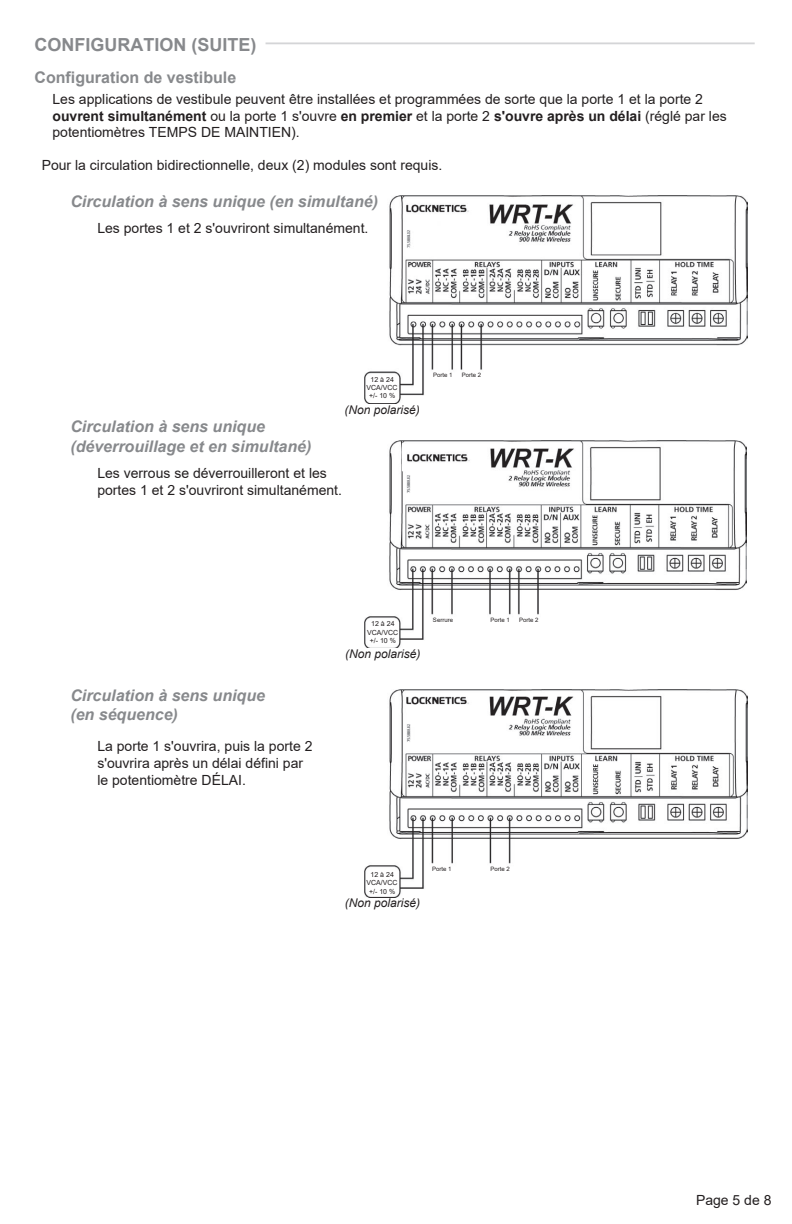
<style>
.page{position:relative;width:792px;height:1224px;background:#fff}
.page>*{position:absolute;margin:0;border:0;box-sizing:border-box;transform-origin:0 0}
.t1{font:700 18px "Arial";color:#87898c}
.t2{font:italic 700 16px/19.2px "Arial";color:#87898c}
.t3{font:700 16px "Arial";color:#87898c}
.t4{font:14px/16.8px "Arial";color:#231f20}
.t5{font:italic 12px "Arial";color:#231f20}
.t6{font:7px/8.4px "Arial";color:#231f20;text-align:center}
.t7{font:6px "Arial";color:#231f20}
.s1{font-weight:700}
</style>
<div class="page">
<img style="left:364px;top:195px;width:383px;height:208px">
<img style="left:364px;top:440px;width:383px;height:208px">
<img style="left:364px;top:689px;width:383px;height:208px">
<hr style="left:266px;top:42px;width:489px;height:2px;background:#aaabaf">
<p class="t1" style="left:34px;top:32px;width:223px">CONFIGURATION (SUITE)</p>
<p class="t3" style="left:34px;top:66px;width:203px">Configuration de vestibule</p>
<p class="t4" style="left:52px;top:90px;width:676px">Les applications de vestibule peuvent être installées et programmées de sorte que la porte 1 et la porte 2 <span class="s1">ouvrent simultanément</span> ou la porte 1 s'ouvre <span class="s1">en premier</span> et la porte 2 <span class="s1">s'ouvre après un délai</span> (réglé par les potentiomètres TEMPS DE MAINTIEN).</p>
<p class="t4" style="left:42px;top:156px;width:402px">Pour la circulation bidirectionnelle, deux (2) modules sont requis.</p>
<p class="t2" style="left:70px;top:192px;width:309px">Circulation à sens unique (en simultané)</p>
<p class="t4" style="left:97px;top:219px;width:273px">Les portes 1 et 2 s'ouvriront simultanément.</p>
<p class="t6" style="left:366px;top:375px;width:33px">12 à 24<br>VCA/VCC +/- 10 %</p>
<p class="t5" style="left:345px;top:402px;width:77px">(Non polarisé)</p>
<p class="t2" style="left:70px;top:418px;width:242px">Circulation à sens unique (déverrouillage et en simultané)</p>
<p class="t4" style="left:97px;top:465px;width:246px">Les verrous se déverrouilleront et les portes 1 et 2 s'ouvriront simultanément.</p>
<p class="t7" style="left:433px;top:371px;width:21px">Porte 1</p>
<p class="t7" style="left:462px;top:371px;width:21px">Porte 2</p>
<p class="t2" style="left:70px;top:687px;width:196px">Circulation à sens unique (en séquence)</p>
<p class="t4" style="left:97px;top:738px;width:217px">La porte 1 s'ouvrira, puis la porte 2 s'ouvrira après un délai défini par le potentiomètre DÉLAI.</p>
<p class="t6" style="left:367px;top:620px;width:33px">12 à 24<br>VCA/VCC +/- 10 %</p>
<p class="t5" style="left:345px;top:646px;width:77px">(Non polarisé)</p>
<p class="t7" style="left:433px;top:615px;width:22px">Serrure</p>
<p class="t7" style="left:490px;top:615px;width:21px">Porte 1</p>
<p class="t7" style="left:519px;top:615px;width:21px">Porte 2</p>
<p class="t6" style="left:366px;top:870px;width:33px">12 à 24<br>VCA/VCC +/- 10 %</p>
<p class="t5" style="left:345px;top:895px;width:77px">(Non polarisé)</p>
<p class="t7" style="left:432px;top:865px;width:21px">Porte 1</p>
<p class="t7" style="left:491px;top:865px;width:21px">Porte 2</p>
<p class="t4" style="left:696px;top:1192px;width:77px">Page 5 de 8</p>
</div>
